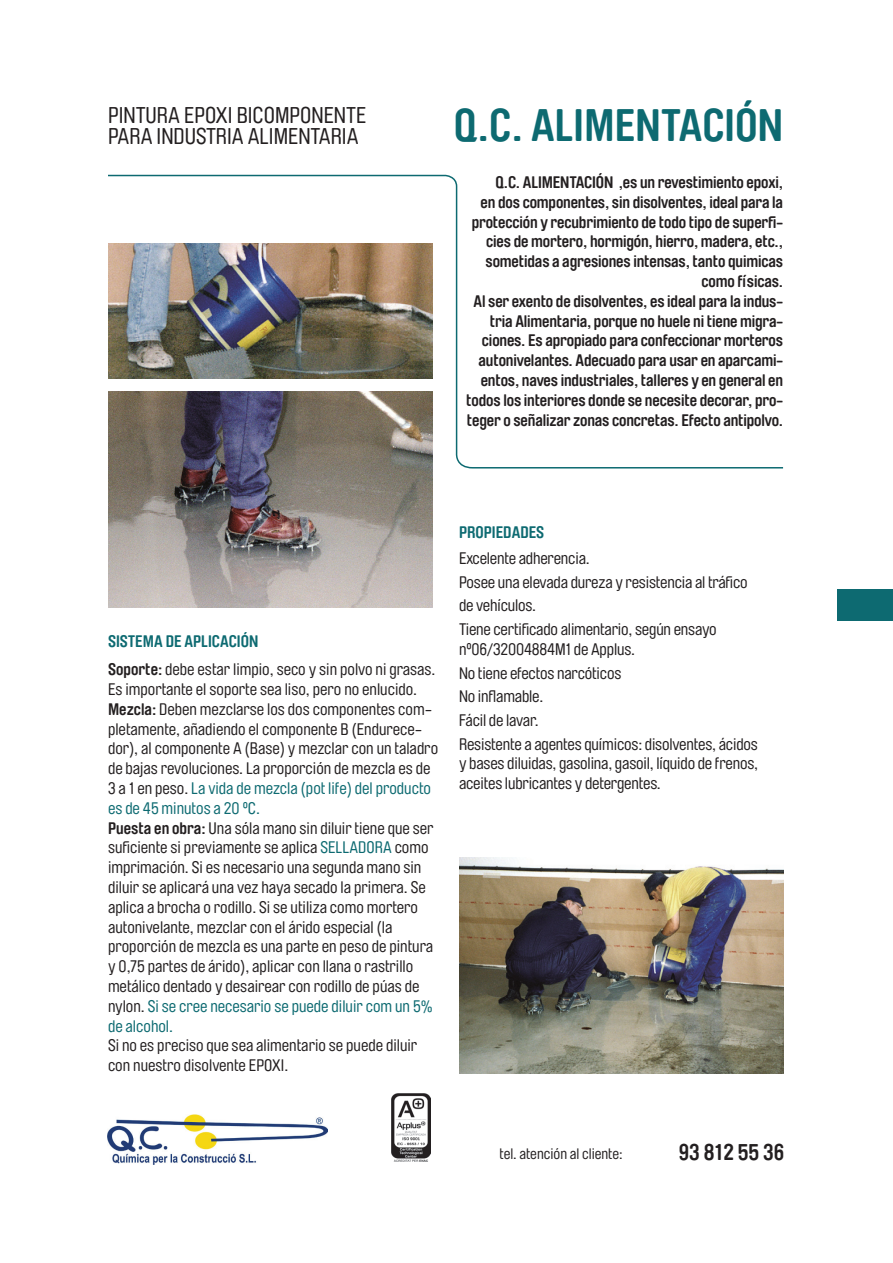
<style>
.page{position:relative;width:893px;height:1263px;background:#fff}
.page>*{position:absolute;margin:0;border:0;box-sizing:border-box;transform-origin:0 0}
.t1{font:700 45px "Brauer Neue";color:#0d6a71}
.t2{font:22.5px/21px "Brauer Neue";color:#231f20}
.t3{font:700 22.5px "Brauer Neue";color:#231f20}
.t4{font:16.5px/19.8px "Brauer Neue";color:#231f20}
.t5{font:700 16.5px/19.8px "Brauer Neue";letter-spacing:-.01em;color:#231f20;text-align:right}
.t6{font:700 16.5px "Brauer Neue";color:#0d6a71}
.t7{font:15px "Brauer Neue";color:#231f20}
.s1{font-weight:700}
.s2{color:#0d6a71}
</style>
<div class="page">
<img style="left:108px;top:469px;width:324px;height:139px">
<img style="left:459px;top:858px;width:324px;height:216px">
<img style="left:392px;top:1094px;width:39px;height:67px">
<img style="left:108px;top:174px;width:676px;height:295px">
<img style="left:107px;top:1114px;width:220px;height:50px">
<div style="left:837px;top:589px;width:56px;height:32px;background:#0d6a71"></div>
<h2 class="t2" style="left:108px;top:105px;width:260px">PINTURA EPOXI BICOMPONENTE<br>PARA INDUSTRIA ALIMENTARIA</h2>
<h1 class="t1" style="left:454px;top:100px;width:331px">Q.C. ALIMENTACIÓN</h1>
<p class="t5" style="left:466px;top:173px;width:318px">Q.C. ALIMENTACIÓN ,es un revestimiento epoxi,<br>en dos componentes, sin disolventes, ideal para la protección y recubrimiento de todo tipo de superfi&shy;cies de mortero, hormigón, hierro, madera, etc., sometidas a agresiones intensas, tanto quimicas como físicas.<br>Al ser exento de disolventes, es ideal para la indus&shy;tria Alimentaria, porque no huele ni tiene migra&shy;ciones. Es apropiado para confeccionar morteros autonivelantes. Adecuado para usar en aparcami&shy;entos, naves industriales, talleres y en general en todos los interiores donde se necesite decorar, pro&shy;teger o señalizar zonas concretas. Efecto antipolvo.</p>
<p class="t6" style="left:108px;top:632px;width:152px">SISTEMA DE APLICACIÓN</p>
<p class="t4" style="left:108px;top:660px;width:332px"><span class="s1">Soporte:</span> debe estar limpio, seco y sin polvo ni grasas.<br>Es importante el soporte sea liso, pero no enlucido.<br><span class="s1">Mezcla:</span> Deben mezclarse los dos componentes com&shy;pletamente, añadiendo el componente B (Endurece&shy;dor), al componente A (Base) y mezclar con un taladro de bajas revoluciones. La proporción de mezcla es de 3 a 1 en peso. <span class="s2">La vida de mezcla (pot life) del producto es de 45 minutos a 20 ºC.<br></span><span class="s1">Puesta en obra:</span> Una sóla mano sin diluir tiene que ser suficiente si previamente se aplica <span class="s2">SELLADORA</span> como imprimación. Si es necesario una segunda mano sin diluir se aplicará una vez haya secado la primera. Se aplica a brocha o rodillo. Si se utiliza como mortero autonivelante, mezclar con el árido especial (la proporción de mezcla es una parte en peso de pintura y 0,75 partes de árido), aplicar con llana o rastrillo metálico dentado y desairear con rodillo de púas de nylon. <span class="s2">Si se cree necesario se puede diluir com un 5% de alcohol.</span></p>
<p class="t4" style="left:108px;top:1036px;width:311px">Si no es preciso que sea alimentario se puede diluir con nuestro disolvente EPOXI.</p>
<p class="t6" style="left:459px;top:523px;width:87px">PROPIEDADES</p>
<p class="t4" style="left:459px;top:547px;width:290px;line-height:23.7px">Excelente adherencia.<br>Posee una elevada dureza y resistencia al tráfico de vehículos.<br>Tiene certificado alimentario, según ensayo</p>
<p class="t4" style="left:459px;top:637px;width:300px;line-height:23.7px">nº06/32004884M1 de Applus.<br>No tiene efectos narcóticos<br>No inflamable.<br>Fácil de lavar.<br>Resistente a agentes químicos: disolventes, ácidos</p>
<p class="t4" style="left:459px;top:754px;width:301px">y bases diluidas, gasolina, gasoil, líquido de frenos, aceites lubricantes y detergentes.</p>
<p class="t7" style="left:500px;top:1145px;width:125px">tel. atención al cliente:</p>
<h2 class="t3" style="left:679px;top:1140px;width:107px">93 812 55 36</h2>
</div>
